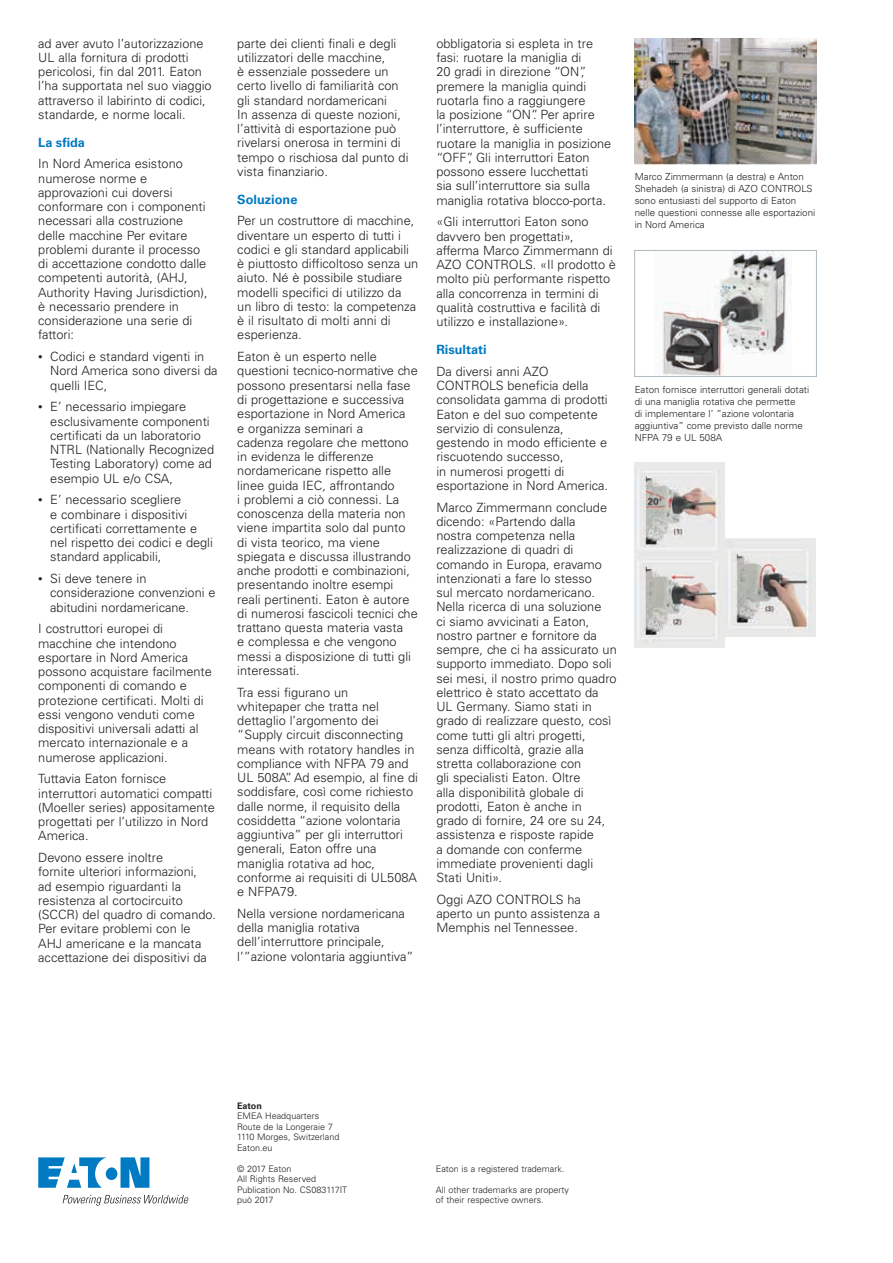
<style>
.page{position:relative;width:893px;height:1263px;background:#fff}
.page>*{position:absolute;margin:0;border:0;box-sizing:border-box;transform-origin:0 0}
.t1{font:300 12.75px/14.2px "Univers LT Std";color:#231f20}
.t2{font:700 12.75px "Univers LT Std";color:#007ac3}
.t3{font:300 9.75px/12px "Univers LT Std";color:#231f20}
.t4{font:300 9px/10.5px "Univers LT Std";color:#231f20}
.t5{font:700 9px "Univers LT Std";color:#231f20}
.s1{font-size:9px}
</style>
<div class="page">
<img style="left:635px;top:38px;width:181px;height:126px">
<img style="left:654px;top:252px;width:137px;height:123px">
<div style="left:634px;top:250px;width:183px;height:127px;border:1px solid #aeb9c0"></div>
<img style="left:635px;top:463px;width:89px;height:184px">
<img style="left:725px;top:539px;width:90px;height:98px">
<svg style="left:38px;top:1157px;width:111px;height:31px"></svg>
<svg style="left:63px;top:1195px;width:126px;height:10px"></svg>
<p class="t1" style="left:38px;top:36px;width:175px">ad aver avuto l’autorizzazione<br>UL alla fornitura di prodotti pericolosi, fin dal 2011. Eaton l’ha supportata nel suo viaggio attraverso il labirinto di codici, standarde, e norme locali.</p>
<p class="t2" style="left:38px;top:135px;width:48px">La sfida</p>
<p class="t1" style="left:38px;top:157px;width:171px">In Nord America esistono numerose norme e approvazioni cui doversi conformare con i componenti necessari alla costruzione delle macchine Per evitare problemi durante il processo di accettazione condotto dalle competenti autorità, (AHJ,<br>Authority Having Jurisdiction), è necessario prendere in considerazione una serie di fattori:</p>
<p class="t1" style="left:50px;top:349px;width:169px;text-indent:-12px"><span class="s1">•</span> Codici e standard vigenti in<br>Nord America sono diversi da quelli IEC,</p>
<p class="t1" style="left:50px;top:400px;width:165px;text-indent:-12px"><span class="s1">•</span> E’ necessario impiegare esclusivamente componenti certificati da un laboratorio<br>NTRL (Nationally Recognized<br>Testing Laboratory) come ad esempio UL e/o CSA,</p>
<p class="t1" style="left:50px;top:493px;width:164px;text-indent:-12px"><span class="s1">•</span> E’ necessario scegliere<br>e combinare i dispositivi certificati correttamente e nel rispetto dei codici e degli standard applicabili,</p>
<p class="t1" style="left:50px;top:571px;width:167px;text-indent:-12px"><span class="s1">•</span> Si deve tenere in considerazione convenzioni e abitudini nordamericane.</p>
<p class="t1" style="left:38px;top:622px;width:175px">I costruttori europei di macchine che intendono esportare in Nord America possono acquistare facilmente componenti di comando e protezione certificati. Molti di essi vengono venduti come dispositivi universali adatti al mercato internazionale e a numerose applicazioni.</p>
<p class="t1" style="left:38px;top:772px;width:178px">Tuttavia Eaton fornisce interruttori automatici compatti (Moeller series) appositamente progettati per l’utilizzo in Nord<br>America.</p>
<p class="t1" style="left:38px;top:850px;width:179px">Devono essere inoltre<br>fornite ulteriori informazioni,<br>ad esempio riguardanti la resistenza al cortocircuito (SCCR) del quadro di comando.<br>Per evitare problemi con le<br>AHJ americane e la mancata accettazione dei dispositivi da</p>
<p class="t1" style="left:237px;top:36px;width:173px">parte dei clienti finali e degli utilizzatori delle macchine,<br>è essenziale possedere un certo livello di familiarità con gli standard nordamericani<br>In assenza di queste nozioni, l’attività di esportazione può rivelarsi onerosa in termini di tempo o rischiosa dal punto di vista finanziario.</p>
<p class="t2" style="left:237px;top:192px;width:62px">Soluzione</p>
<p class="t1" style="left:237px;top:214px;width:182px">Per un costruttore di macchine, diventare un esperto di tutti i codici e gli standard applicabili è piuttosto difficoltoso senza un aiuto. Né è possibile studiare modelli specifici di utilizzo da un libro di testo: la competenza è il risultato di molti anni di esperienza.</p>
<p class="t1" style="left:237px;top:350px;width:182px">Eaton è un esperto nelle questioni tecnico-normative che possono presentarsi nella fase di progettazione e successiva esportazione in Nord America<br>e organizza seminari a<br>cadenza regolare che mettono in evidenza le differenze nordamericane rispetto alle linee guida IEC, affrontando<br>i problemi a ciò connessi. La conoscenza della materia non viene impartita solo dal punto di vista teorico, ma viene spiegata e discussa illustrando anche prodotti e combinazioni, presentando inoltre esempi reali pertinenti. Eaton è autore di numerosi fascicoli tecnici che trattano questa materia vasta<br>e complessa e che vengono messi a disposizione di tutti gli interessati.</p>
<p class="t1" style="left:237px;top:685px;width:182px">Tra essi figurano un<br>whitepaper che tratta nel dettaglio l’argomento dei “Supply circuit disconnecting means with rotatory handles in compliance with NFPA 79 and<br>UL 508A”. Ad esempio, al fine di soddisfare, così come richiesto dalle norme, il requisito della cosiddetta “azione volontaria aggiuntiva” per gli interruttori generali, Eaton offre una maniglia rotativa ad hoc, conforme ai requisiti di UL508A e NFPA79.</p>
<p class="t1" style="left:237px;top:906px;width:178px">Nella versione nordamericana della maniglia rotativa dell’interruttore principale, l’”azione volontaria aggiuntiva”</p>
<p class="t1" style="left:436px;top:36px;width:176px">obbligatoria si espleta in tre fasi: ruotare la maniglia di<br>20 gradi in direzione “ON”, premere la maniglia quindi ruotarla fino a raggiungere<br>la posizione “ON”. Per aprire l’interruttore, è sufficiente ruotare la maniglia in posizione “OFF”, Gli interruttori Eaton possono essere lucchettati<br>sia sull’interruttore sia sulla maniglia rotativa blocco-porta.</p>
<p class="t1" style="left:436px;top:215px;width:181px">«Gli interruttori Eaton sono davvero ben progettati», afferma Marco Zimmermann di<br>AZO CONTROLS. «Il prodotto è molto più performante rispetto alla concorrenza in termini di qualità costruttiva e facilità di utilizzo e installazione».</p>
<p class="t2" style="left:436px;top:342px;width:52px">Risultati</p>
<p class="t1" style="left:436px;top:364px;width:173px">Da diversi anni AZO<br>CONTROLS beneficia della consolidata gamma di prodotti<br>Eaton e del suo competente servizio di consulenza, gestendo in modo efficiente e riscuotendo successo,<br>in numerosi progetti di esportazione in Nord America.</p>
<p class="t1" style="left:436px;top:500px;width:182px">Marco Zimmermann conclude dicendo: «Partendo dalla<br>nostra competenza nella realizzazione di quadri di comando in Europa, eravamo intenzionati a fare lo stesso<br>sul mercato nordamericano.<br>Nella ricerca di una soluzione<br>ci siamo avvicinati a Eaton, nostro partner e fornitore da sempre, che ci ha assicurato un supporto immediato. Dopo soli sei mesi, il nostro primo quadro elettrico è stato accettato da<br>UL Germany. Siamo stati in grado di realizzare questo, così come tutti gli altri progetti, senza difficoltà, grazie alla stretta collaborazione con<br>gli specialisti Eaton. Oltre<br>alla disponibilità globale di prodotti, Eaton è anche in grado di fornire, 24 ore su 24, assistenza e risposte rapide<br>a domande con conferme immediate provenienti dagli<br>Stati Uniti».</p>
<p class="t1" style="left:436px;top:892px;width:165px">Oggi AZO CONTROLS ha aperto un punto assistenza a<br>Memphis nel Tennessee.</p>
<p class="t3" style="left:635px;top:171px;width:182px">Marco Zimmermann (a destra) e Anton Shehadeh (a sinistra) di AZO CONTROLS sono entusiasti del supporto di Eaton nelle questioni connesse alle esportazioni in Nord America</p>
<p class="t3" style="left:635px;top:384px;width:176px">Eaton fornisce interruttori generali dotati di una maniglia rotativa che permette<br>di implementare l’ ”azione volontaria aggiuntiva” come previsto dalle norme NFPA 79 e UL 508A</p>
<p class="t5" style="left:237px;top:1100px;width:26px">Eaton</p>
<p class="t4" style="left:237px;top:1111px;width:104px">EMEA Headquarters<br>Route de la Longeraie 7<br>1110 Morges, Switzerland<br>Eaton.eu</p>
<p class="t4" style="left:237px;top:1163px;width:112px">© 2017 Eaton<br>All Rights Reserved<br>Publication No. CS083117IT può 2017</p>
<p class="t4" style="left:436px;top:1163px;width:130px">Eaton is a registered trademark.</p>
<p class="t4" style="left:436px;top:1184px;width:135px">All other trademarks are property of their respective owners.</p>
</div>
